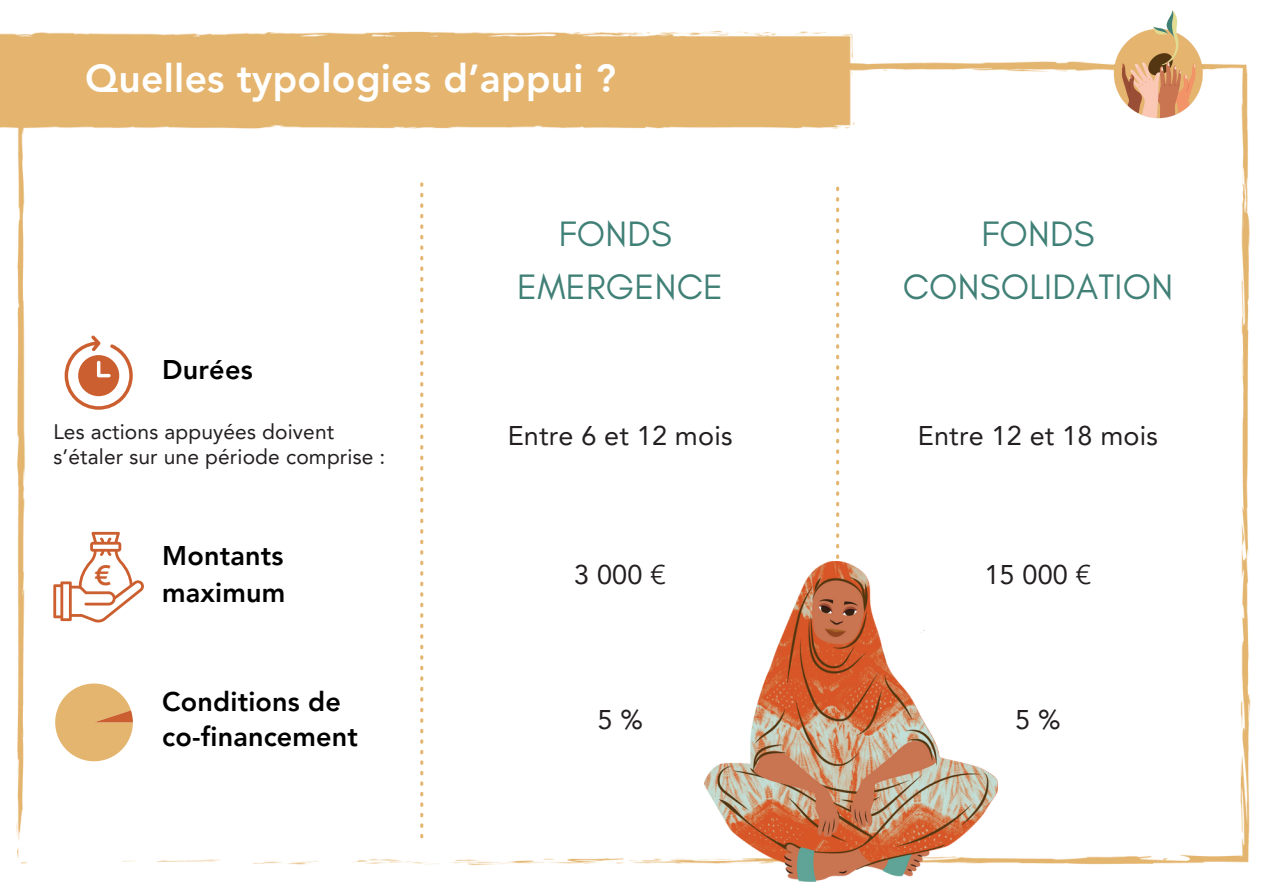
<style>
.page{position:relative;width:1263px;height:894px;background:#fff}
.page>*{position:absolute;margin:0;border:0;box-sizing:border-box;transform-origin:0 0}
.t1{font:800 39px "Avenir LT Pro";letter-spacing:.005em;color:#fff}
.t2{font:36px/52.8px "Glacial Indifference";letter-spacing:.005em;color:#408076;text-align:center}
.t3{font:800 27.75px "Avenir LT Pro";color:#cc5f2f}
.t4{font:800 27px/37.2px "Avenir LT Pro";letter-spacing:.005em;color:#000}
.t5{font:27px "Avenir LT Pro";letter-spacing:.005em;color:#231f20}
.t6{font:21px "Avenir LT Pro";letter-spacing:.005em;color:#231f20}
</style>
<div class="page">
<img style="left:16px;top:61px;width:1235px;height:821px">
<img style="left:1112px;top:10px;width:95px;height:118px">
<img style="left:0;top:31px;width:880px;height:127px">
<svg style="left:420px;top:193px;width:3px;height:351px"></svg>
<svg style="left:836px;top:197px;width:3px;height:351px"></svg>
<svg style="left:65px;top:335px;width:68px;height:74px"></svg>
<svg style="left:53px;top:531px;width:91px;height:91px"></svg>
<svg style="left:55px;top:683px;width:78px;height:78px"></svg>
<img style="left:705px;top:561px;width:292px;height:320px">
<p class="t1" style="left:85px;top:62px;width:532px">Quelles typologies d’appui ?</p>
<p class="t4" style="left:162px;top:353px;width:92px">Durées</p>
<p class="t2" style="left:517px;top:207px;width:207px">FONDS<br>EMERGENCE</p>
<h3 class="t2" style="left:903px;top:207px;width:272px">FONDS<br>CONSOLIDATION</h3>
<h1 class="t6" style="left:53px;top:423px;width:282px">Les actions appuyées doivent</h1>
<h3 class="t5" style="left:508px;top:424px;width:226px">Entre 6 et 12 mois</h3>
<h1 class="t6" style="left:53px;top:447px;width:334px">s’étaler sur une période comprise :</h1>
<h1 class="t5" style="left:918px;top:424px;width:242px">Entre 12 et 18 mois</h1>
<p class="t3" style="left:94px;top:563px;width:18px">€</p>
<p class="t4" style="left:162px;top:539px;width:125px">Montants maximum</p>
<p class="t4" style="left:162px;top:686px;width:197px;line-height:34.8px">Conditions de co-financement</p>
<h4 class="t5" style="left:574px;top:563px;width:93px">3 000 €</h4>
<h4 class="t5" style="left:984px;top:563px;width:109px">15 000 €</h4>
<h4 class="t5" style="left:597px;top:708px;width:47px">5 %</h4>
<p class="t5" style="left:1015px;top:708px;width:47px">5 %</p>
</div>
